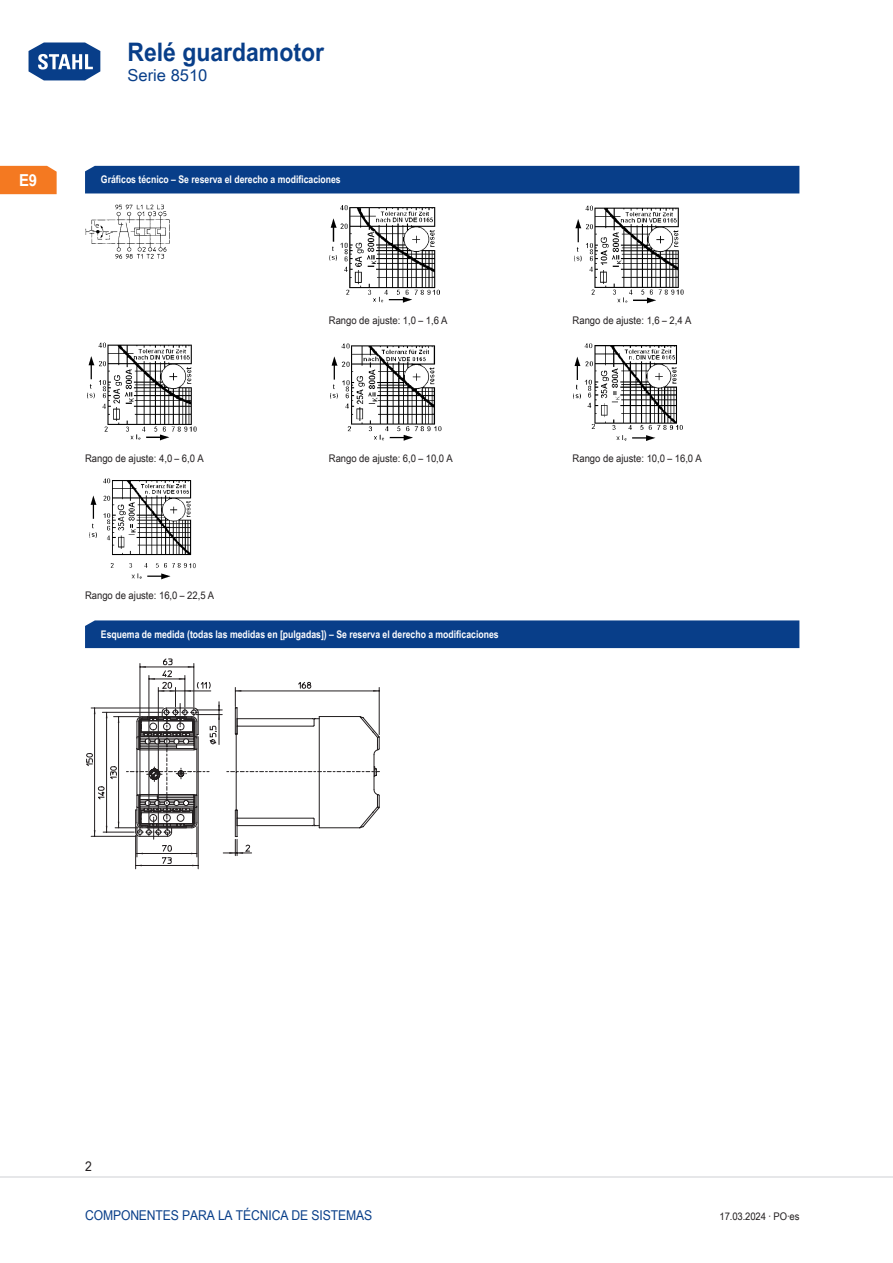
<style>
.page{position:relative;width:893px;height:1263px;background:#fff}
.page>*{position:absolute;margin:0;border:0;box-sizing:border-box;transform-origin:0 0}
.t1{font:700 25.5px "Arial Unicode MS";color:#083e89;scale:.9 1}
.t2{font:16.5px "Arial Unicode MS";color:#083e89}
.t3{font:700 16.5px "Arial Unicode MS";color:#fff;scale:.9 1}
.t4{font:13.5px "Arial Unicode MS";letter-spacing:-.01em;color:#083e89;scale:.9 1}
.t5{font:13.5px "Arial Unicode MS";color:#231f20;scale:.9 1}
.t6{font:10.5px "Arial Unicode MS";color:#231f20;scale:.9 1}
.TabHeader1stColumn{font:700 10.5px "Arial Unicode MS";color:#fff;scale:.83 1}
.s1{font-weight:400;font-size:31.65px;color:#fff}
</style>
<div class="page">
<svg style="left:28px;top:42px;width:73px;height:39px"></svg>
<hr style="left:0;top:1176px;width:893px;height:2px;background:#e6e7e9">
<div style="left:0;top:166px;width:57px;height:28px;background:#f47921"></div>
<div style="left:85px;top:166px;width:714px;height:27px;background:#083e89"></div>
<img style="left:89px;top:479px;width:107px;height:101px">
<img style="left:573px;top:343px;width:110px;height:98px">
<img style="left:330px;top:343px;width:111px;height:98px">
<img style="left:87px;top:342px;width:110px;height:99px">
<img style="left:574px;top:205px;width:110px;height:99px">
<img style="left:329px;top:205px;width:111px;height:98px">
<img style="left:85px;top:204px;width:84px;height:55px">
<hr style="left:198px;top:737px;width:1px;height:132px;background:#231f20">
<hr style="left:135px;top:835px;width:1px;height:34px;background:#231f20">
<svg style="left:86px;top:659px;width:294px;height:207px"></svg>
<div style="left:85px;top:620px;width:714px;height:28px;background:#083e89"></div>
<h1 class="t1" style="left:26px;top:33px;width:332px"><span class="s1">Home</span> Relé guardamotor</h1>
<h2 class="t2" style="left:128px;top:63px;width:81px">Serie 8510</h2>
<h2 class="t3" style="left:19px;top:168px;width:22px">E9</h2>
<p class="TabHeader1stColumn" style="left:101px;top:172px;width:290px">Gráficos técnico – Se reserva el derecho a modificaciones</p>
<p class="t6" style="left:329px;top:313px;width:129px">Rango de ajuste: 1,0 – 1,6 A</p>
<p class="t6" style="left:573px;top:313px;width:129px">Rango de ajuste: 1,6 – 2,4 A</p>
<p class="t6" style="left:85px;top:450px;width:129px">Rango de ajuste: 4,0 – 6,0 A</p>
<p class="t6" style="left:329px;top:450px;width:134px">Rango de ajuste: 6,0 – 10,0 A</p>
<p class="t6" style="left:573px;top:450px;width:140px">Rango de ajuste: 10,0 – 16,0 A</p>
<p class="t6" style="left:85px;top:588px;width:140px">Rango de ajuste: 16,0 – 22,5 A</p>
<p class="TabHeader1stColumn" style="left:101px;top:627px;width:481px">Esquema de medida (todas las medidas en [pulgadas]) – Se reserva el derecho a modificaciones</p>
<p class="t5" style="left:85px;top:1157px;width:9px">2</p>
<p class="t4" style="left:85px;top:1205px;width:318px">Componentes para la técnica de s istemas</p>
<p class="t6" style="left:720px;top:1208px;width:90px">17.03.2024 · PO·es</p>
</div>
